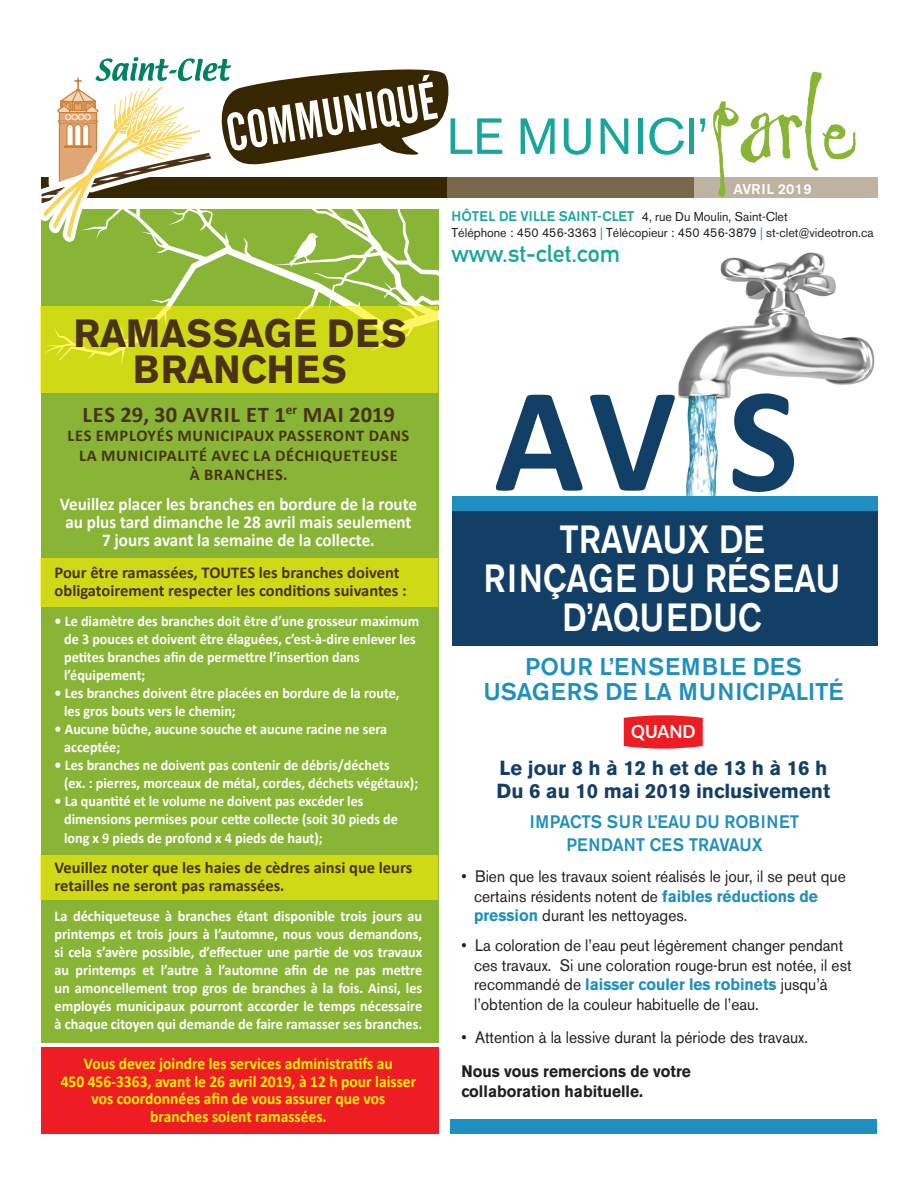
<style>
.page{position:relative;width:918px;height:1188px;background:#fff}
.page>*{position:absolute;margin:0;border:0;box-sizing:border-box;transform-origin:0 0}
.t1{font:700 150.45px "Calibri";color:#113f66}
.t2{font:117.15px "Angst Ridden";color:#88b535}
.t3{font:52.35px "Alternate Gothic No 2 BT";color:#fff;scale:.95 1}
.t4{font:50.25px "Akzidenz Grotesk BE";letter-spacing:.03em;color:#18a69c}
.t5{font:500 39px/39px "Akzidenz Grotesk BE";color:#fff;text-align:center;scale:.88 1}
.t6{font:700 39px/36px "Akzidenz Grotesk BE";color:#4b3216;text-align:center;scale:.95 1}
.t7{font:500 24px/25.5px "Akzidenz Grotesk BE";letter-spacing:.02em;color:#1e8fbf;text-align:center}
.t8{font:700 24px "DIN Alternate";color:#18a69c}
.t9{font:700 22.5px "Calibri";letter-spacing:.035em;color:#4b3216}
.t10{font:700 20.25px/22.5px "Akzidenz Grotesk BE";color:#113f66}
.t11{font:700 18px/18px "Calibri";color:#fff;text-align:center;scale:.95 1}
.t12{font:500 18px/22.5px "Akzidenz Grotesk BE";color:#1e8fbf;text-align:center;scale:.94 1}
.t13{font:700 18px "Lato";color:#fff;scale:.95 1}
.t14{font:16.5px/19.5px "Akzidenz Grotesk BE";color:#231f20;scale:.94 1}
.t15{font:700 16.5px/18px "Calibri";color:#4b3216}
.t16{font:700 16.5px/17.5px "Calibri";color:#fff101;text-align:center;scale:.94 1}
.t17{font:700 16.5px/19.5px "Calibri";letter-spacing:.04em;color:#4b3216;text-align:center}
.t18{font:700 16.5px/19.5px "Akzidenz Grotesk BE";color:#231f20;scale:.94 1}
.t19{font:700 15px/18px "Calibri";color:#fff;scale:.94 1}
.t20{font:700 15px/18px "Calibri";color:#fff;text-align:justify;scale:.95 1}
.t21{font:500 14.25px "Akzidenz Grotesk BE";letter-spacing:.02em;color:#fff}
.t22{font:12.75px/16.5px "Akzidenz Grotesk BE";color:#231f20}
.s1{font-weight:500;font-size:13.8px;color:#18a69c}
.s2{color:#18a69c}
.s3{font-weight:700;color:#1e8fbf}
</style>
<div class="page">
<div style="left:40px;top:208px;width:400px;height:835px;background:#88b535"></div>
<div style="left:439px;top:208px;width:40px;height:945px;background:#fff"></div>
<div style="left:40px;top:306px;width:398px;height:87px;background:#cfd915"></div>
<div style="left:40px;top:558px;width:398px;height:48px;background:#cfd915"></div>
<div style="left:40px;top:855px;width:398px;height:44px;background:#cfd915"></div>
<img style="left:678px;top:252px;width:197px;height:244px">
<div style="left:452px;top:511px;width:426px;height:135px;background:#113f66"></div>
<svg style="left:624px;top:715px;width:79px;height:34px"></svg>
<div style="left:447px;top:178px;width:247px;height:20px;background:#786749"></div>
<div style="left:694px;top:178px;width:184px;height:20px;background:#beb3a1"></div>
<svg style="left:40px;top:57px;width:439px;height:323px"></svg>
<div style="left:450px;top:1119px;width:427px;height:15px;background:#1e8fbf"></div>
<div style="left:452px;top:496px;width:426px;height:15px;background:#1e8fbf"></div>
<div style="left:41px;top:1047px;width:398px;height:86px;background:#ee1d23"></div>
<h3 class="t3" style="left:222px;top:104px;width:225px;rotate:-9deg">COMMUNIQUÉ</h3>
<h2 class="t2" style="left:711px;top:55px;width:145px">parle</h2>
<h3 class="t4" style="left:447px;top:106px;width:263px">LE MUNICI’</h3>
<p class="t21" style="left:734px;top:180px;width:80px">AVRIL 2019</p>
<p class="t22" style="left:452px;top:208px;width:424px"><span class="s1">HÔTEL DE VILLE SAINT-CLET</span> 4, rue Du Moulin, Saint-Clet<br>Téléphone : 450 456-3363 <span class="s2">|</span> Télécopieur : 450 456-3879 <span class="s2">|</span> st-clet@videotron.ca</p>
<h3 class="t8" style="left:452px;top:235px;width:170px">www.st-clet.com</h3>
<h3 class="t6" style="left:74px;top:316px;width:352px">RAMASSAGE DES<br>BRANCHES</h3>
<h3 class="t9" style="left:82px;top:400px;width:314px">LES 29, 30 AVRIL ET 1<sup>er</sup> MAI 2019</h3>
<p class="t17" style="left:68px;top:426px;width:343px">LES EMPLOYÉS MUNICIPAUX PASSERONT DANS<br>LA MUNICIPALITÉ AVEC LA DÉCHIQUETEUSE<br>À BRANCHES.</p>
<p class="t11" style="left:60px;top:495px;width:378px">Veuillez placer les branches en bordure de la route au plus tard dimanche le 28 avril mais seulement<br>7 jours avant la semaine de la collecte.</p>
<p class="t15" style="left:55px;top:563px;width:354px">Pour être ramassées, TOUTES les branches doivent obligatoirement respecter les conditions suivantes :</p>
<p class="t19" style="left:64px;top:612px;width:379px;text-indent:-10px">• Le diamètre des branches doit être d’une grosseur maximum de 3 pouces et doivent être élaguées, c’est-à-dire enlever les petites branches afin de permettre l’insertion dans l’équipement;</p>
<p class="t19" style="left:64px;top:684px;width:358px;text-indent:-10px">• Les branches doivent être placées en bordure de la route, les gros bouts vers le chemin;</p>
<p class="t19" style="left:64px;top:720px;width:345px;text-indent:-10px">• Aucune bûche, aucune souche et aucune racine ne sera acceptée;</p>
<p class="t19" style="left:64px;top:756px;width:378px;text-indent:-10px">• Les branches ne doivent pas contenir de débris/déchets<br>(ex. : pierres, morceaux de métal, cordes, déchets végétaux);</p>
<p class="t19" style="left:64px;top:792px;width:356px;text-indent:-10px">• La quantité et le volume ne doivent pas excéder les dimensions permises pour cette collecte (soit 30 pieds de</p>
<p class="t19" style="left:64px;top:829px;width:277px">long x 9 pieds de profond x 4 pieds de haut);</p>
<p class="t15" style="left:55px;top:859px;width:359px">Veuillez noter que les haies de cèdres ainsi que leurs retailles ne seront pas ramassées.</p>
<p class="t20" style="left:55px;top:907px;width:389px">La déchiqueteuse à branches étant disponible trois jours au printemps et trois jours à l’automne, nous vous demandons, si cela s’avère possible, d’effectuer une partie de vos travaux au printemps et l’autre à l’automne afin de ne pas mettre un amoncellement trop gros de branches à la fois. Ainsi, les employés municipaux pourront accorder le temps nécessaire à chaque citoyen qui demande de faire ramasser ses branches.</p>
<p class="t16" style="left:61px;top:1055px;width:380px">Vous devez joindre les services administratifs au<br>450 456-3363, avant le 26 avril 2019, à 12 h pour laisser vos coordonnées afin de vous assurer que vos branches soient ramassées.</p>
<h1 class="t1" style="left:494px;top:344px;width:306px">AV S</h1>
<h3 class="t5" style="left:484px;top:519px;width:407px">TRAVAUX DE<br>RINÇAGE DU RÉSEAU<br>D’AQUEDUC</h3>
<h3 class="t7" style="left:483px;top:653px;width:362px">POUR L’ENSEMBLE DES<br>USAGERS DE LA MUNICIPALITÉ</h3>
<p class="t13" style="left:631px;top:718px;width:69px">QUAND</p>
<h3 class="t10" style="left:497px;top:757px;width:335px">Le jour 8 h à 12 h et de 13 h à 16 h<br>Du 6 au 10 mai 2019 inclusivement</h3>
<p class="t12" style="left:530px;top:811px;width:288px">IMPACTS SUR L’EAU DU ROBINET<br>PENDANT CES TRAVAUX</p>
<p class="t14" style="left:474px;top:867px;width:397px;text-indent:-13px">• Bien que les travaux soient réalisés le jour, il se peut que certains résidents notent de <span class="s3">faibles réductions de pression</span> durant les nettoyages.</p>
<p class="t14" style="left:474px;top:936px;width:403px;text-indent:-13px">• La coloration de l’eau peut légèrement changer pendant ces travaux. Si une coloration rouge-brun est notée, il est recommandé de <span class="s3">laisser couler les robinets</span> jusqu’à l’obtention de la couleur habituelle de l’eau.</p>
<p class="t14" style="left:462px;top:1027px;width:370px">• Attention à la lessive durant la période des travaux.</p>
<p class="t18" style="left:462px;top:1062px;width:246px">Nous vous remercions de votre collaboration habituelle.</p>
</div>
